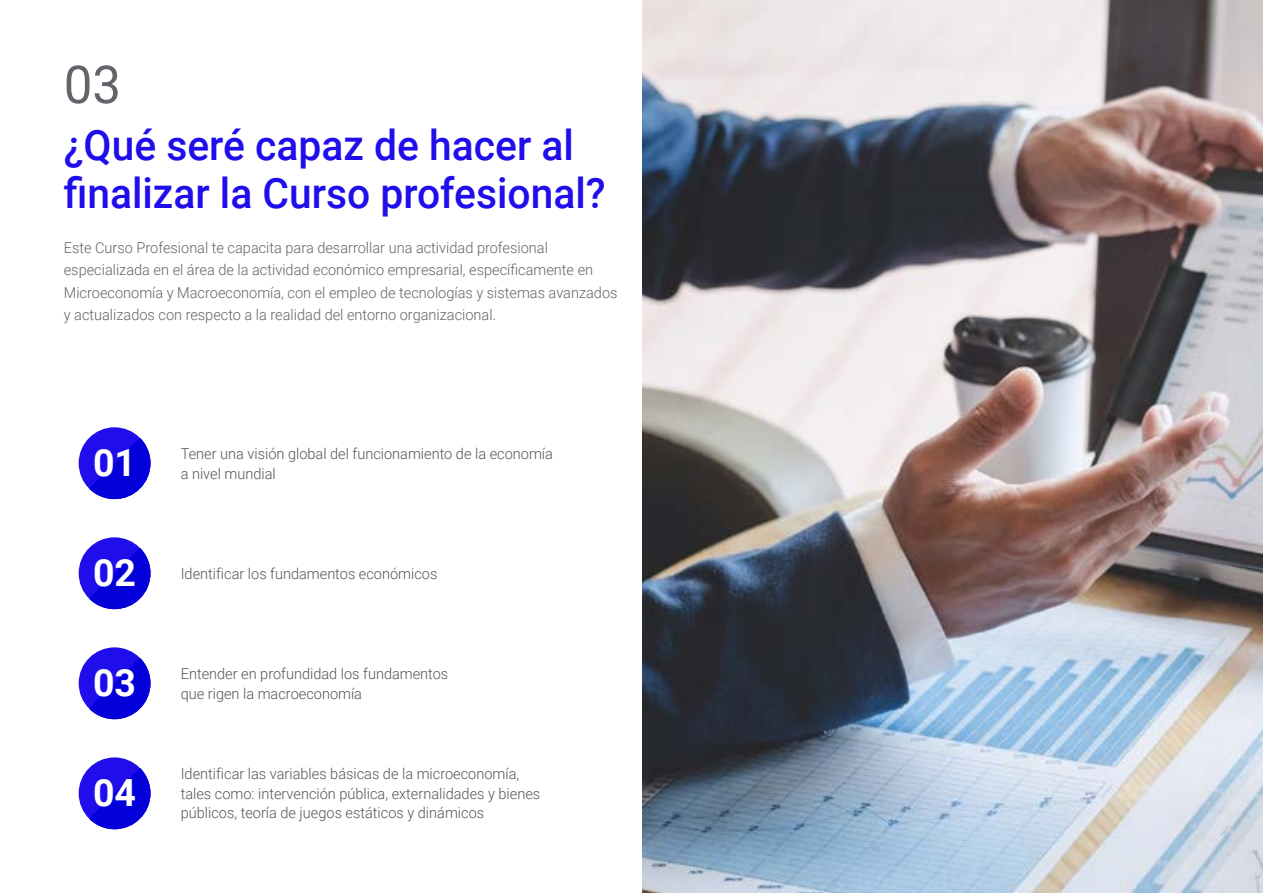
<style>
.page{position:relative;width:1263px;height:893px;background:#fff}
.page>*{position:absolute;margin:0;border:0;box-sizing:border-box;transform-origin:0 0}
.t1{font:52.5px "Roboto";color:#61646a}
.t2{font:500 42px/48px "Roboto";color:#1f0dec}
.t3{font:700 37.5px "Roboto";color:#fff}
.t4{font:300 15px/19.5px "Roboto";color:#52555b}
.t5{font:300 15px/22.5px "Roboto";color:#61646a}
</style>
<div class="page">
<img style="left:642px;top:0;width:621px;height:893px">
<div style="left:79px;top:537px;width:71px;height:72px;background:#1f0dec;border-radius:50%"></div>
<svg style="left:89px;top:548px;width:61px;height:61px"></svg>
<div style="left:79px;top:757px;width:71px;height:72px;background:#1f0dec;border-radius:50%"></div>
<svg style="left:89px;top:768px;width:61px;height:61px"></svg>
<div style="left:79px;top:647px;width:71px;height:72px;background:#1f0dec;border-radius:50%"></div>
<svg style="left:89px;top:658px;width:61px;height:61px"></svg>
<div style="left:79px;top:427px;width:71px;height:72px;background:#1f0dec;border-radius:50%"></div>
<svg style="left:89px;top:438px;width:61px;height:61px"></svg>
<h1 class="t1" style="left:64px;top:48px;width:59px">03</h1>
<h2 class="t2" style="left:64px;top:119px;width:543px">¿Qué seré capaz de hacer al finalizar la Curso profesional?</h2>
<p class="t5" style="left:64px;top:236px;width:555px">Este Curso Profesional te capacita para desarrollar una actividad profesional especializada en el área de la actividad económico empresarial, específicamente en Microeconomía y Macroeconomía, con el empleo de tecnologías y sistemas avanzados y actualizados con respecto a la realidad del entorno organizacional.</p>
<h3 class="t3" style="left:93px;top:436px;width:45px">01</h3>
<p class="t4" style="left:181px;top:443px;width:374px">Tener una visión global del funcionamiento de la economía</p>
<p class="t4" style="left:181px;top:463px;width:97px">a nivel mundial</p>
<h3 class="t3" style="left:93px;top:546px;width:45px">02</h3>
<p class="t4" style="left:181px;top:563px;width:258px">Identificar los fundamentos económicos</p>
<h3 class="t3" style="left:93px;top:656px;width:45px">03</h3>
<p class="t4" style="left:181px;top:663px;width:269px">Entender en profundidad los fundamentos que rigen la macroeconomía</p>
<h3 class="t3" style="left:93px;top:766px;width:45px">04</h3>
<p class="t4" style="left:181px;top:764px;width:361px">Identificar las variables básicas de la microeconomía, tales como: intervención pública, externalidades y bienes públicos, teoría de juegos estáticos y dinámicos</p>
</div>
